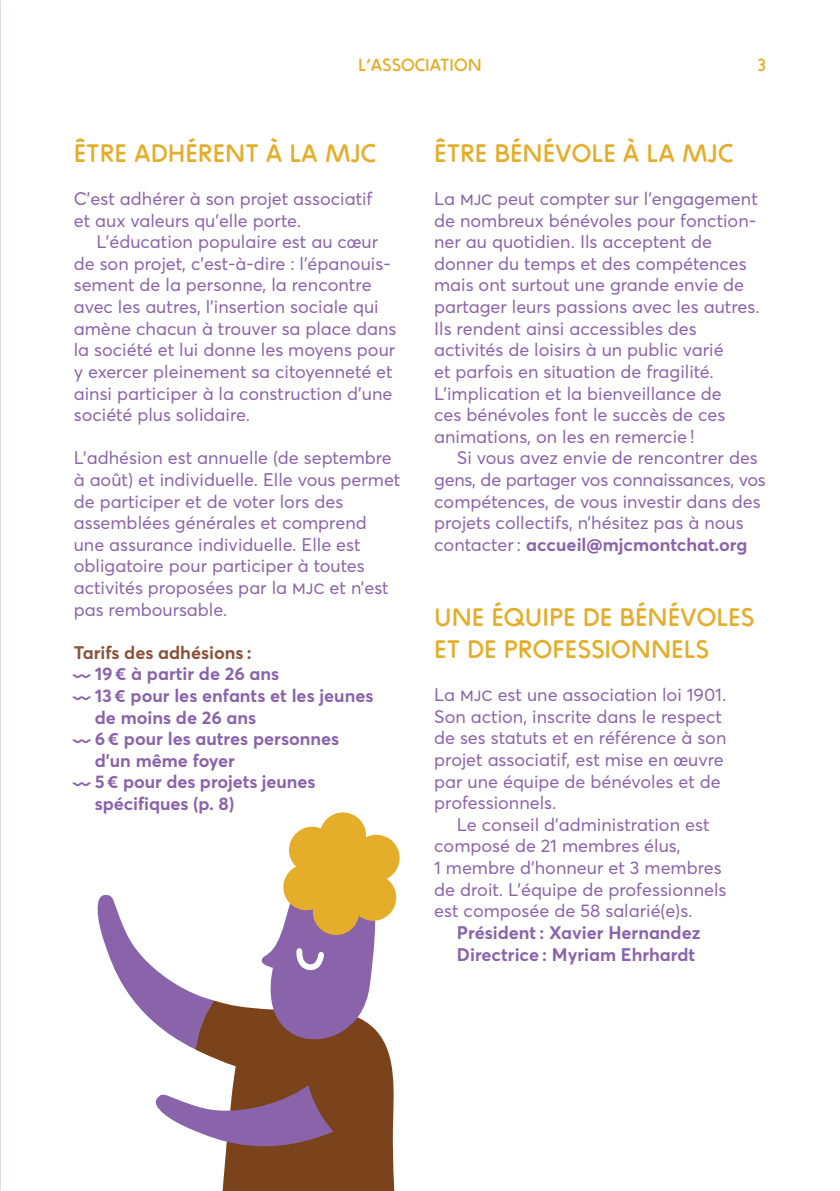
<style>
.page{position:relative;width:840px;height:1191px;background:#fff}
.page>*{position:absolute;margin:0;border:0;box-sizing:border-box;transform-origin:0 0}
.t1{font:26px/32px "ZIGZAG Rounded";color:#e4ad2a}
.t2{font:18px/21.6px "Averta";color:#8a64ab}
.t3{font:700 18px/21.6px "Averta";color:#8a64ab}
.t4{font:700 18px "Averta";color:#89533a}
.t5{font:18px "ZIGZAG Rounded";color:#e4ad2a}
.s1{font-family:"ZIGZAG Rounded";font-weight:400}
.s2{font-weight:700}
</style>
<div class="page">
<svg style="left:98px;top:812px;width:302px;height:379px"></svg>
<p class="t5" style="left:358px;top:54px;width:54px">L’ASSOCIATIO</p>
<p class="t5" style="left:467px;top:54px;width:15px">N</p>
<p class="t5" style="left:757px;top:54px;width:10px">3</p>
<h1 class="t1" style="left:74px;top:138px;width:302px">ÊTRE ADHÉRENT À LA MJC</h1>
<p class="t2" style="left:74px;top:188px;width:300px">C’est adhérer à son projet associatif et aux valeurs qu’elle porte.</p>
<p class="t2" style="left:74px;top:231px;width:324px;text-indent:23px">L’éducation populaire est au cœur de son projet, c’est-à-dire : l’épanouis&shy;sement de la personne, la rencontre avec les autres, l’insertion sociale qui amène chacun à trouver sa place dans la société et lui donne les moyens pour y exercer pleinement sa citoyenneté et ainsi participer à la construction d’une société plus solidaire.</p>
<p class="t2" style="left:74px;top:447px;width:328px">L’adhésion est annuelle (de septembre à août) et individuelle. Elle vous permet de participer et de voter lors des assemblées générales et comprend une assurance individuelle. Elle est obligatoire pour participer à toutes activités proposées par la mjc et n’est pas remboursable.</p>
<p class="t4" style="left:74px;top:641px;width:179px">Tarifs des adhésions :</p>
<p class="t3" style="left:74px;top:663px;width:207px"><span class="s1">—</span> 19 € à partir de 26 ans</p>
<p class="t3" style="left:95px;top:684px;width:280px;text-indent:-21px"><span class="s1">—</span> 13 € pour les enfants et les jeunes de moins de 26 ans</p>
<p class="t3" style="left:95px;top:728px;width:246px;text-indent:-21px"><span class="s1">—</span> 6 € pour les autres personnes d’un même foyer</p>
<p class="t3" style="left:95px;top:771px;width:222px;text-indent:-21px"><span class="s1">—</span> 5 € pour des projets jeunes spécifiques (p. 8)</p>
<h1 class="t1" style="left:434px;top:138px;width:92px">ÊTRE BÉNÉV</h1>
<h1 class="t1" style="left:571px;top:138px;width:161px">OLE À LA MJC</h1>
<p class="t2" style="left:434px;top:188px;width:327px">La mjc peut compter sur l’engagement de nombreux bénévoles pour fonction&shy;ner au quotidien. Ils acceptent de donner du temps et des compétences mais ont surtout une grande envie de partager leurs passions avec les autres.<br>Ils rendent ainsi accessibles des activités de loisirs à un public varié<br>et parfois en situation de fragilité.<br>L’implication et la bienveillance de<br>ces bénévoles font le succès de ces animations, on les en remercie !</p>
<p class="t2" style="left:434px;top:447px;width:333px;text-indent:23px">Si vous avez envie de rencontrer des gens, de partager vos connaissances, vos compétences, de vous investir dans des projets collectifs, n’hésitez pas à nous contacter : <span class="s2">accueil@mjcmontchat.org</span></p>
<h1 class="t1" style="left:434px;top:602px;width:321px;text-indent:108px">IPE DE BÉN ÉVOLES<br>ET DE PROFESSIONNELS</h1>
<p class="t2" style="left:434px;top:684px;width:293px">La mjc est une association loi 1901.<br>Son action, inscrite dans le respect de ses statuts et en référence à son projet associatif, est mise en œuvre par une équipe de bénévoles et de professionnels.</p>
<p class="t2" style="left:434px;top:813px;width:294px;text-indent:23px">Le conseil d’administration est composé de 21 membres élus,<br>1 membre d’honneur et 3 membres de droit. L’équipe de professionnels est composée de 58 salarié(e)s.</p>
<p class="t3" style="left:456px;top:921px;width:245px">Président : Xavier Hernandez<br>Directrice : Myriam Ehrhardt</p>
<h1 class="t1" style="left:434px;top:602px;width:74px">UN E ÉQU</h1>
</div>
